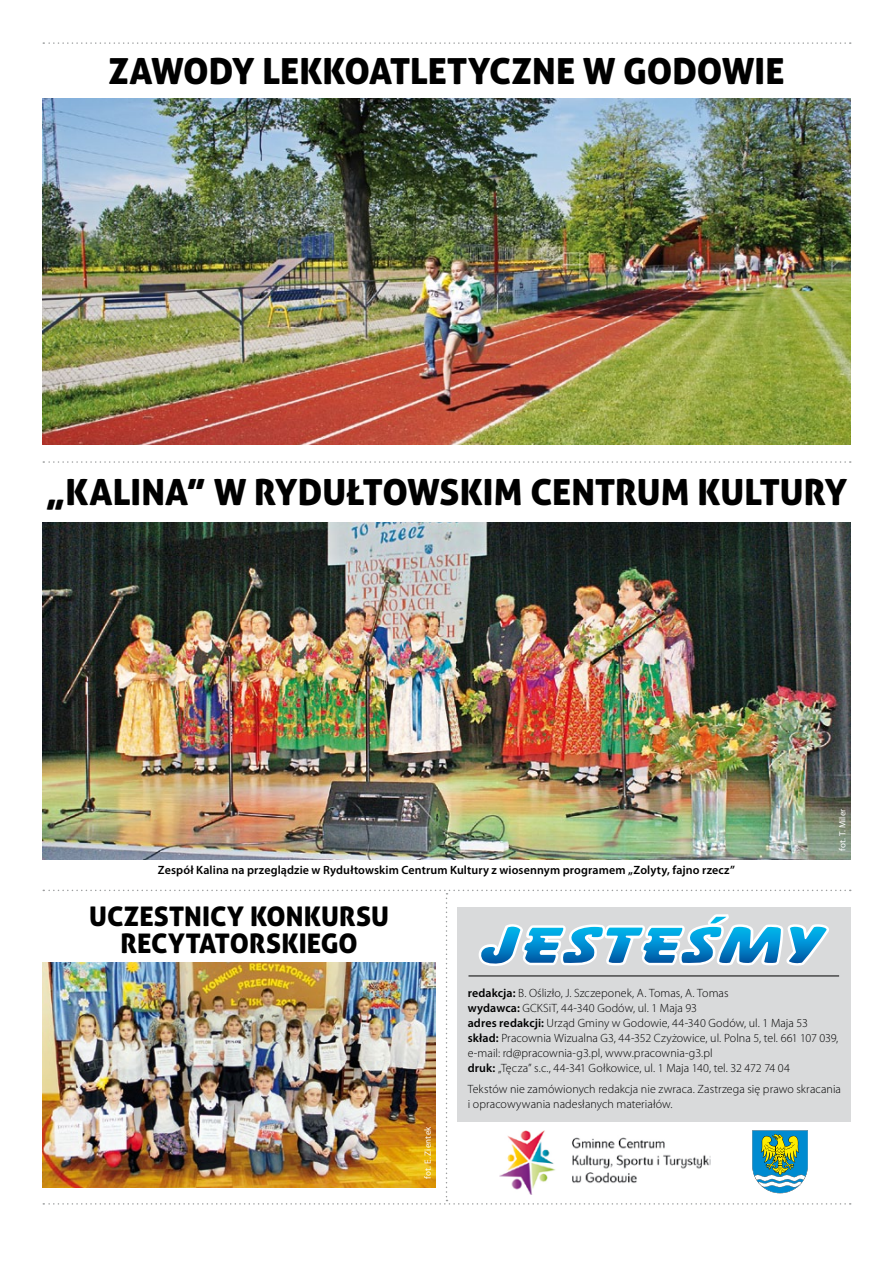
<style>
.page{position:relative;width:893px;height:1263px;background:#fff}
.page>*{position:absolute;margin:0;border:0;box-sizing:border-box;transform-origin:0 0}
.t1{font:36px "Aller Display";color:#000}
.t2{font:27px/27px "Aller Display";letter-spacing:.005em;color:#000;text-align:center}
.t3{font:300 12px/15px "Myriad Pro";letter-spacing:.005em;color:#000}
.t4{font:600 12px "Myriad Pro";letter-spacing:.01em;color:#000}
.t5{font:9px "Myriad Pro";letter-spacing:.015em;color:#fff}
.s1{font-weight:600}
</style>
<div class="page">
<svg style="left:43px;top:42px;width:808px;height:2px"></svg>
<img style="left:43px;top:522px;width:807px;height:164px">
<svg style="left:43px;top:461px;width:808px;height:2px"></svg>
<img style="left:43px;top:98px;width:807px;height:347px">
<img style="left:43px;top:686px;width:808px;height:518px">
<img style="left:500px;top:1130px;width:211px;height:64px">
<hr style="left:468px;top:975px;width:371px;height:1px;background:#000">
<h1 class="t1" style="left:108px;top:49px;width:677px">ZAWODY LEKKOATLETYCZNE W GODOWIE</h1>
<h1 class="t1" style="left:46px;top:469px;width:803px">„KALINA” W RYDUŁTOWSKIM CENTRUM KULTURY</h1>
<p class="t4" style="left:158px;top:862px;width:578px">zespół kalina na przeglądzie w rydułtowskim centrum kultury z wiosennym programem „zolyty, fajno rzecz”</p>
<h2 class="t2" style="left:89px;top:902px;width:301px">UCZESTNICY KONKURSU<br>RECYTATORSKIEGO</h2>
<p class="t5" style="left:837px;top:851px;width:44px;rotate:-90deg">fot. T. Miler</p>
<p class="t5" style="left:422px;top:1179px;width:54px;rotate:-90deg">fot. E. Zientek</p>
<p class="t3" style="left:468px;top:985px;width:372px"><span class="s1">redakcja:</span> B. Oślizło, J. Szczeponek, A. Tomas, A. Tomas<br><span class="s1">wydawca:</span> GCKSiT, 44-340 Godów, ul. 1 maja 93<br><span class="s1">adres redakcji:</span> urząd Gminy w Godowie, 44-340 Godów, ul. 1 maja 53 <span class="s1">skład:</span> Pracownia wizualna G3, 44-352 Czyżowice, ul. Polna 5, tel. 661 107 039, e-mail: rd@pracownia-g3.pl, www.pracownia-g3.pl<br><span class="s1">druk:</span> „Tęcza” s.c., 44-341 Gołkowice, ul. 1 maja 140, tel. 32 472 74 04</p>
<p class="t3" style="left:468px;top:1081px;width:375px">Tekstów nie zamówionych redakcja nie zwraca. zastrzega się prawo skracania i opracowywania nadesłanych materiałów.</p>
</div>
